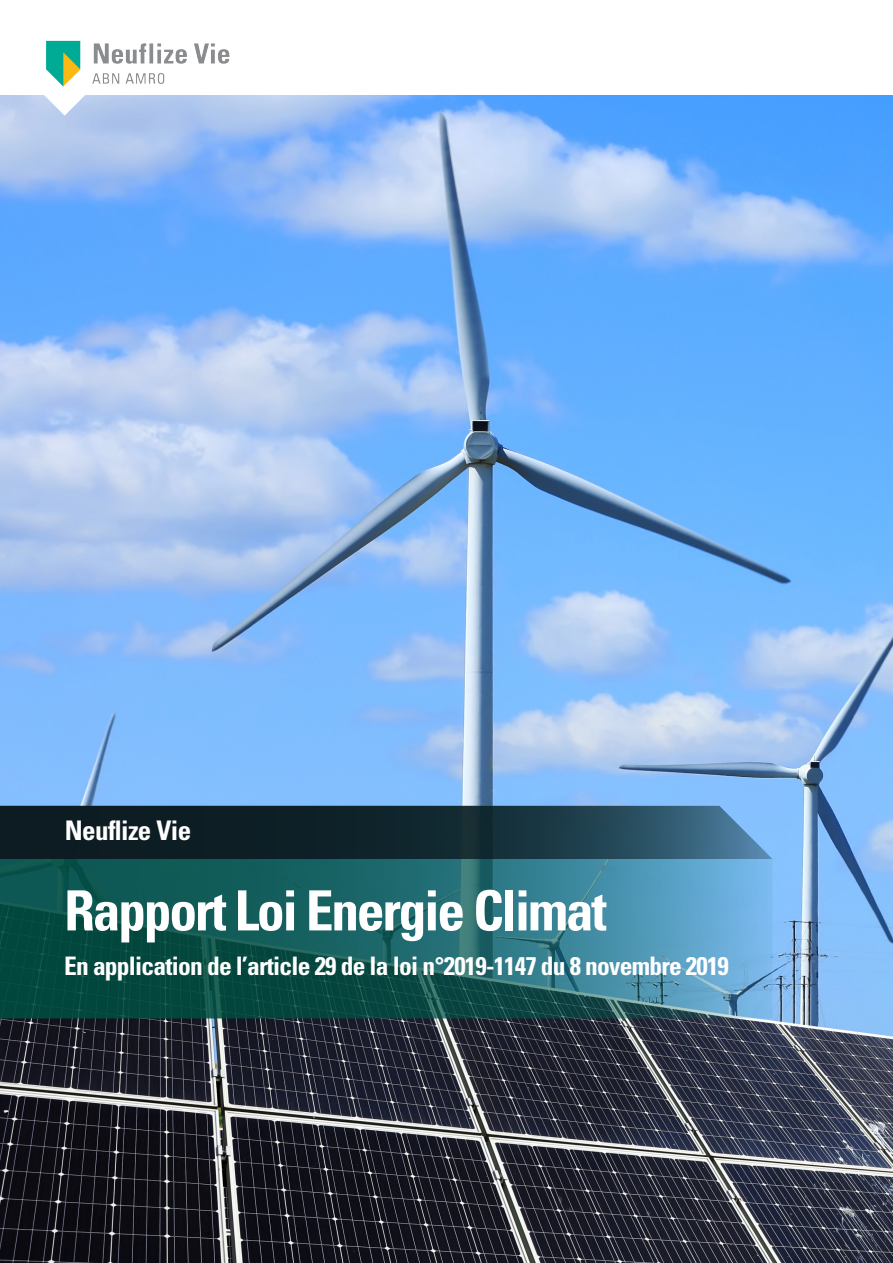
<style>
.page{position:relative;width:893px;height:1263px;background:#fff}
.page>*{position:absolute;margin:0;border:0;box-sizing:border-box;transform-origin:0 0}
.t1{font:700 condensed 55.5px "Univers LT Std";letter-spacing:-.04em;color:#fff}
.t2{font:700 condensed 27px "Univers LT Std";letter-spacing:-.02em;color:#fff}
.t3{font:700 condensed 25.5px "Univers LT Std";letter-spacing:-.03em;color:#fff}
</style>
<div class="page">
<img style="left:0;top:96px;width:893px;height:1167px">
<svg style="left:0;top:859px;width:773px;height:159px;background:#266b72"></svg>
<svg style="left:0;top:806px;width:773px;height:53px;background:#1b3542"></svg>
<svg style="left:35px;top:101px;width:60px;height:15px"></svg>
<img style="left:30px;top:40px;width:200px;height:61px">
<p class="t2" style="left:65px;top:814px;width:128px">Neuflize Vie</p>
<p class="t1" style="left:64px;top:877px;width:544px">Rapport Loi Energie Climat</p>
<p class="t3" style="left:64px;top:951px;width:666px">En application de l’article 29 de la loi n°2019-1147 du 8 novembre 2019</p>
</div>
